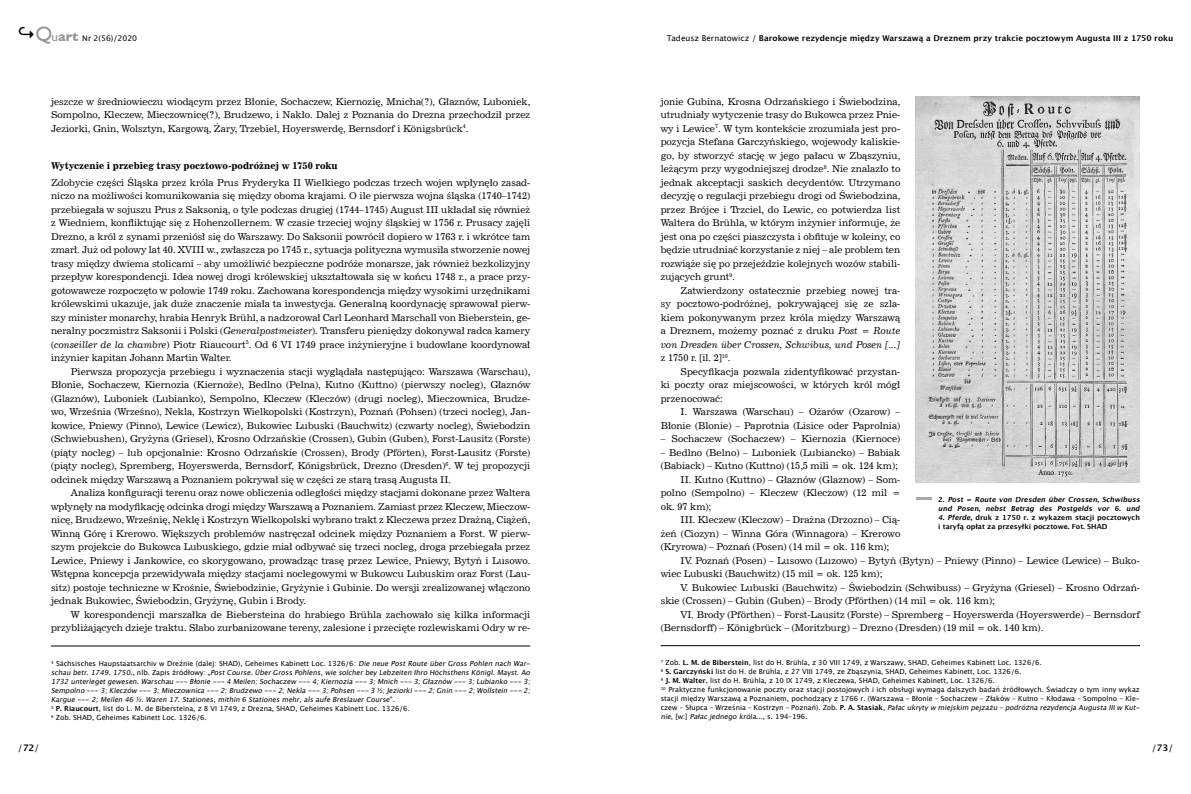
<style>
.page{position:relative;width:1191px;height:794px;background:#fff}
.page>*{position:absolute;margin:0;border:0;box-sizing:border-box;transform-origin:0 0}
.t1{font:9.4px/13.5px "News 702 EU";color:#000;text-align:justify}
.t2{font:700 9.4px "News 702 EU";color:#000}
.t3{font:9px "Lucida Grande";color:#000}
.t4{font:700 8px "Lucida Grande";letter-spacing:.005em;color:#000}
.t5{font:7.8px "Lucida Grande";color:#000}
.t6{font:italic 7px/9px "Lucida Grande";color:#000}
.t7{font:7px/9px "Lucida Grande";color:#000}
.t8{font:700 7px/9px "Lucida Grande";color:#000}
.t9{font:italic 700 7px/9px "Lucida Grande";color:#000}
.s1{font-weight:700;font-size:18px}
.s2{font-family:"Gill Sans";font-size:20.6px;color:#939598}
.s3{font-family:"Gill Sans";font-size:13.2px;color:#939598}
.s4{font-family:"Gill Sans";font-weight:700;font-size:13.2px;color:#939598}
.s5{font-style:italic}
.s6{font-weight:400}
.s7{font-style:normal}
.s8{font-weight:700}
.s9{font-weight:700;font-style:normal}
</style>
<div class="page">
<hr style="left:51px;top:646px;width:479px;height:1px;background:#000">
<hr style="left:660px;top:645px;width:480px;height:1px;background:#000">
<img style="left:916px;top:96px;width:224px;height:386px">
<svg style="left:916px;top:497px;width:15px;height:2px"></svg>
<p class="t5" style="left:18px;top:34px;width:121px"><span class="s1">↪</span><span class="s2">Q</span><span class="s3">u</span><span class="s4">art</span> Nr 2(56)/2020</p>
<p class="t1" style="left:51px;top:95px;width:481px">jeszcze w średniowieczu wiodącym przez Błonie, Sochaczew, Kiernozię, Mnicha(?), Głaznów, Luboniek, Sompolno, Kleczew, Mieczownicę(?), Brudzewo, i Nakło. Dalej z Poznania do Drezna przechodził przez Jeziorki, Gnin, Wolsztyn, Kargową, Żary, Trzebiel, Hoyerswerdę, Bernsdorf i Königsbrück<sup>4</sup>.</p>
<p class="t2" style="left:51px;top:160px;width:288px">Wytyczenie i przebieg trasy pocztowo-podróżnej w 1750 roku</p>
<p class="t1" style="left:51px;top:176px;width:481px">Zdobycie części Śląska przez króla Prus Fryderyka II Wielkiego podczas trzech wojen wpłynęło zasad&shy;niczo na możliwości komunikowania się między oboma krajami. O ile pierwsza wojna śląska (1740–1742) przebiegała w sojuszu Prus z Saksonią, o tyle podczas drugiej (1744–1745) August III układał się również z Wiedniem, konfliktując się z Hohenzollernem. W czasie trzeciej wojny śląskiej w 1756 r. Prusacy zajęli Drezno, a król z synami przeniósł się do Warszawy. Do Saksonii powrócił dopiero w 1763 r. i wkrótce tam zmarł. Już od połowy lat 40. XVIII w., zwłaszcza po 1745 r., sytuacja polityczna wymusiła stworzenie nowej trasy między dwiema stolicami – aby umożliwić bezpieczne podróże monarsze, jak również bezkolizyjny przepływ korespondencji. Idea nowej drogi królewskiej ukształtowała się w końcu 1748 r., a prace przy&shy;gotowawcze rozpoczęto w połowie 1749 roku. Zachowana korespondencja między wysokimi urzędnikami królewskimi ukazuje, jak duże znaczenie miała ta inwestycja. Generalną koordynację sprawował pierw&shy;szy minister monarchy, hrabia Henryk Brühl, a nadzorował Carl Leonhard Marschall von Bieberstein, ge&shy;neralny poczmistrz Saksonii i Polski (<span class="s5">Generalpostmeister</span>). Transferu pieniędzy dokonywał radca kamery (<span class="s5">conseiller de la chambre</span>) Piotr Riaucourt<sup>5</sup>. Od 6 VI 1749 prace inżynieryjne i budowlane koordynował inżynier kapitan Johann Martin Walter.</p>
<p class="t1" style="left:51px;top:365px;width:481px;text-indent:20px">Pierwsza propozycja przebiegu i wyznaczenia stacji wyglądała następująco: Warszawa (Warschau), Błonie, Sochaczew, Kiernozia (Kiernoże), Bedlno (Pelna), Kutno (Kuttno) (pierwszy nocleg), Głaznów (Glaznów), Luboniek (Lubianko), Sempolno, Kleczew (Kleczów) (drugi nocleg), Mieczownica, Brudze&shy;wo, Września (Wrześno), Nekla, Kostrzyn Wielkopolski (Kostrzyn), Poznań (Pohsen) (trzeci nocleg), Jan&shy;kowice, Pniewy (Pinno), Lewice (Lewicz), Bukowiec Lubuski (Bauchwitz) (czwarty nocleg), Świebodzin (Schwiebushen), Gryżyna (Griesel), Krosno Odrzańskie (Crossen), Gubin (Guben), Forst-Lausitz (Forste) (piąty nocleg) – lub opcjonalnie: Krosno Odrzańskie (Crossen), Brody (Pförten), Forst-Lausitz (Forste) (piąty nocleg), Spremberg, Hoyerswerda, Bernsdorf, Königsbrück, Drezno (Dresden)<sup>6</sup>. W tej propozycji odcinek między Warszawą a Poznaniem pokrywał się w części ze starą trasą Augusta II.</p>
<p class="t1" style="left:51px;top:486px;width:481px;text-indent:20px">Analiza konfiguracji terenu oraz nowe obliczenia odległości między stacjami dokonane przez Waltera wpłynęły na modyfikację odcinka drogi między Warszawą a Poznaniem. Zamiast przez Kleczew, Mieczow&shy;nicę, Brudzewo, Wrześnię, Neklę i Kostrzyn Wielkopolski wybrano trakt z Kleczewa przez Drażną, Ciążeń, Winną Górę i Krerowo. Większych problemów nastręczał odcinek między Poznaniem a Forst. W pierw&shy;szym projekcie do Bukowca Lubuskiego, gdzie miał odbywać się trzeci nocleg, droga przebiegała przez Lewice, Pniewy i Jankowice, co skorygowano, prowadząc trasę przez Lewice, Pniewy, Bytyń i Lusowo.<br>Wstępna koncepcja przewidywała między stacjami noclegowymi w Bukowcu Lubuskim oraz Forst (Lau&shy;sitz) postoje techniczne w Krośnie, Świebodzinie, Gryżynie i Gubinie. Do wersji zrealizowanej włączono jednak Bukowiec, Świebodzin, Gryżynę, Gubin i Brody.</p>
<p class="t1" style="left:51px;top:608px;width:481px;text-align:right">W korespondencji marszałka de Biebersteina do hrabiego Brühla zachowało się kilka informacji przybliżających dzieje traktu. Słabo zurbanizowane tereny, zalesione i przecięte rozlewiskami Odry w re-</p>
<p class="t4" style="left:667px;top:34px;width:508px"><span class="s6">Tadeusz Bernatowicz /</span> Barokowe rezydencje między Warszawą a Dreznem przy trakcie pocztowym Augusta III z 1750 roku</p>
<p class="t1" style="left:660px;top:95px;width:241px">jonie Gubina, Krosna Odrzańskiego i Świebodzina, utrudniały wytyczenie trasy do Bukowca przez Pnie&shy;wy i Lewice<sup>7</sup>. W tym kontekście zrozumiała jest pro&shy;pozycja Stefana Garczyńskiego, wojewody kaliskie&shy;go, by stworzyć stację w jego pałacu w Zbąszyniu, leżącym przy wygodniejszej drodze<sup>8</sup>. Nie znalazło to jednak akceptacji saskich decydentów. Utrzymano decyzję o regulacji przebiegu drogi od Świebodzina, przez Brójce i Trzciel, do Lewic, co potwierdza list Waltera do Brühla, w którym inżynier informuje, że jest ona po części piaszczysta i obfituje w koleiny, co będzie utrudniać korzystanie z niej – ale problem ten rozwiąże się po przejeździe kolejnych wozów stabili&shy;zujących grunt<sup>9</sup>.</p>
<p class="t1" style="left:660px;top:284px;width:241px;text-indent:20px">Zatwierdzony ostatecznie przebieg nowej tra&shy;sy pocztowo-podróżnej, pokrywającej się ze szla&shy;kiem pokonywanym przez króla między Warszawą a Dreznem, możemy poznać z druku <span class="s5">Post = Route von Dresden über Crossen, Schwibus, und Posen [...] </span>z 1750 r. [il. 2]<sup>10</sup>.</p>
<p class="t1" style="left:660px;top:365px;width:241px;text-indent:20px">Specyfikacja pozwala zidentyfikować przystan&shy;ki poczty oraz miejscowości, w których król mógł przenocować:</p>
<p class="t1" style="left:660px;top:405px;width:241px;text-align:right">I. Warszawa (Warschau) – Ożarów (Ozarow) –<br>Błonie (Blonie) – Paprotnia (Lisice oder Paprolnia)</p>
<p class="t1" style="left:660px;top:432px;width:241px">– Sochaczew (Sochaczew) – Kiernozia (Kiernoce)</p>
<p class="t1" style="left:660px;top:446px;width:241px">– Bedlno (Belno) – Luboniek (Lubiancko) – Babiak</p>
<p class="t1" style="left:660px;top:459px;width:239px">(Babiack) – Kutno (Kuttno) (15,5 mili = ok. 124 km);</p>
<p class="t1" style="left:680px;top:473px;width:221px">II. Kutno (Kuttno) – Głaznów (Glaznow) – Som-</p>
<p class="t1" style="left:660px;top:486px;width:241px">polno (Sempolno) – Kleczew (Kleczow) (12 mil =</p>
<p class="t1" style="left:660px;top:500px;width:52px">ok. 97 km);</p>
<p class="t1" style="left:680px;top:513px;width:221px">III. Kleczew (Kleczow) – Drażna (Drzozno) – Cią-</p>
<p class="t1" style="left:660px;top:527px;width:241px">żeń (Ciozyn) – Winna Góra (Winnagora) – Krerowo</p>
<p class="t1" style="left:660px;top:540px;width:230px">(Kryrowa) – Poznań (Posen) (14 mil = ok. 116 km);</p>
<p class="t1" style="left:680px;top:554px;width:461px">IV. Poznań (Posen) – Lusowo (Luzowo) – Bytyń (Bytyn) – Pniewy (Pinno) – Lewice (Lewice) – Buko-</p>
<p class="t1" style="left:660px;top:567px;width:223px">wiec Lubuski (Bauchwitz) (15 mil = ok. 125 km);</p>
<p class="t1" style="left:680px;top:581px;width:461px">V. Bukowiec Lubuski (Bauchwitz) – Świebodzin (Schwibuss) – Gryżyna (Griesel) – Krosno Odrzań-</p>
<p class="t1" style="left:660px;top:594px;width:336px">skie (Crossen) – Gubin (Guben) – Brody (Pförthen) (14 mil = ok. 116 km);</p>
<p class="t1" style="left:680px;top:608px;width:461px">VI. Brody (Pförthen) – Forst-Lausitz (Forste) – Spremberg – Hoyerswerda (Hoyerswerde) – Bernsdorf</p>
<p class="t1" style="left:660px;top:621px;width:384px">(Bernsdorff) – Königbrück – (Moritzburg) – Drezno (Dresden) (19 mil = ok. 140 km).</p>
<p class="t9" style="left:938px;top:495px;width:205px"><span class="s7">2 .</span> Post = Route von Dresden über Crossen, Schwibuss und Posen, nebst Betrag des Postgelds vor 6. und</p>
<p class="t8" style="left:938px;top:513px;width:203px"><span class="s5">4. Pferde</span>, druk z 1750 r. z wykazem stacji pocztowych i taryfą opłat za przesyłki pocztowe. Fot. SHAD</p>
<p class="t3" style="left:18px;top:743px;width:23px">/<span class="s8">72</span>/</p>
<p class="t6" style="left:51px;top:659px;width:483px"><sup>4</sup> <span class="s7">Sächsisches Haupstaatsarchiv w Dreźnie (dalej: SHAD), Geheimes Kabinett Loc. 1326/6:</span> DieneuePostRouteüberGrossPohlen nach War&shy;schau betr.1749.1750.<span class="s7">, n l b . Z a p i s ź r ó d łowy : „</span> PostCourse.ÜberGrossPohlens,wiesolcherbeyLebzeiten Ihro HöchsthensKönigl.Mayst.Ao 1732 unterlegetgewesen.Warschau --- Błonie--- 4 Meilen;Sochaczew --- 4;Kiernozia--- 3;Mnich --- 3;Głaznów --- 3;Lubianko --- 3; Sempolno --- 3;Kleczów --- 3;Mieczownica--- 2;Brudzewo --- 2;Nekla--- 3;Pohsen --- 3 ½;Jeziorki--- 2;Gnin --- 2;Wollstein --- 2; Kargue--- 2;Meilen 46 ½.Waren 17.Stationes,mithin 6 Stationesmehr,alsaufeBreslauerCourse<span class="s7">” .<br></span><sup>5</sup> <span class="s9">P. Riaucourt</span><span class="s7">, list do L. M. de Bibersteina, z 8 VI 1749, z Drezna, SHAD, Geheimes Kabinett Loc. 1326/6.<br></span><sup>6</sup> <span class="s7">Zob. SHAD, Geheimes Kabinett Loc. 1326/6.</span></p>
<p class="t7" style="left:660px;top:658px;width:483px"><sup>7</sup> Zob. <span class="s8">L. M. de Biberstein</span>, list do H. Brühla, z 30 VIII 1749, z Warszawy, SHAD, Geheimes Kabinett Loc. 1326/6.<br><sup>8</sup> <span class="s8">S. Garczyński</span> list do H. de Brühla, z 27 VIII 1749, ze Zbąszynia, SHAD, Geheimes Kabinett, Loc. 1326/6.<br><sup>9</sup> <span class="s8">J. M. Walter</span>, list do H. Brühla, z 10 IX 1749, z Kleczewa, SHAD, Geheimes Kabinett, Loc. 1326/6.<br><sup>10</sup> Praktyczne funkcjonowanie poczty oraz stacji postojowych i ich obsługi wymaga dalszych badań źródłowych. Świadczy o tym inny wykaz stacji między Warszawą a Poznaniem, pochodzący z 1766 r. (Warszawa – Błonie – Sochaczew – Złaków – Kutno – Kłodawa – Sompolno – Kle&shy;c z ew – Słu p ca – Wrz e ś n i a – Ko s t rzyn – Po z n a ń ) . Zo b . <span class="s8">P. A. Sta s i a k</span> , <span class="s5">Pałacukrytyw miejskim pejzażu –podróżnarezydencjaAugustaIIIw Kut&shy;nie</span>, [w : ] <span class="s5">Pałacjednego króla...</span>, s . 1 9 4 – 1 9 6 .</p>
<p class="t3" style="left:1151px;top:743px;width:23px">/<span class="s8">73</span>/</p>
</div>
